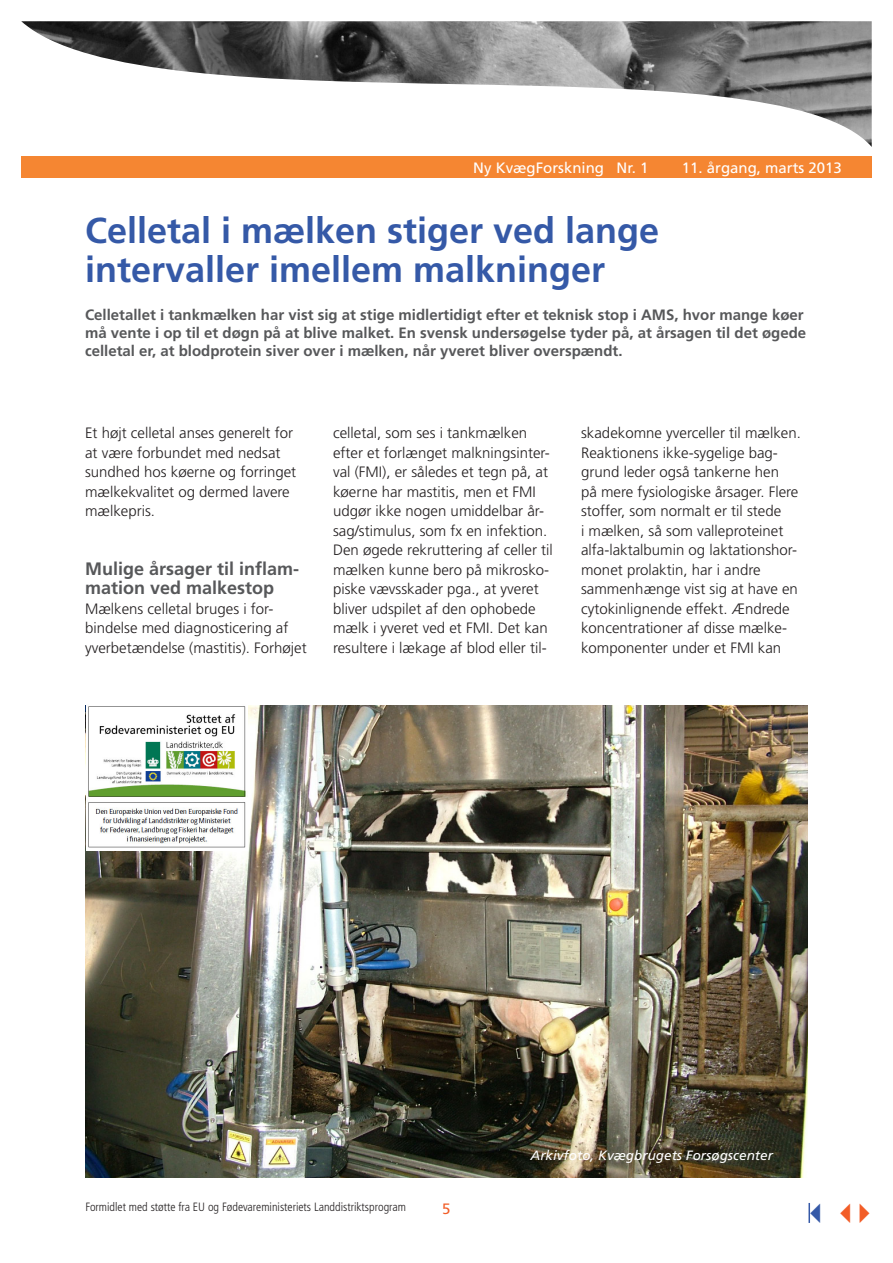
<style>
.page{position:relative;width:893px;height:1263px;background:#fff}
.page>*{position:absolute;margin:0;border:0;box-sizing:border-box;transform-origin:0 0}
.over{font:700 36px/39px "Frutiger";color:#3559a7}
.rubrik{font:700 18px/19.5px "Frutiger";color:#57585a}
.brod{font:300 15px/19.5px "Frutiger";color:#231f20}
.indledning{font:700 15px/18px "Frutiger";color:#57585a}
.t1{font:15px "Frutiger";color:#fff}
.t2{font:15px "Frutiger";color:#f25d27}
.kursiv{font:italic 13.5px "Frutiger";color:#fff}
.t3{font:300 condensed 12px "Frutiger";color:#231f20}
</style>
<div class="page">
<img style="left:21px;top:21px;width:851px;height:126px">
<div style="left:21px;top:157px;width:851px;height:21px;background:#f58632"></div>
<hr style="left:808px;top:1203px;width:2px;height:20px;background:#3559a7">
<img style="left:85px;top:705px;width:723px;height:473px">
<img style="left:87px;top:705px;width:160px;height:145px">
<p class="t1" style="left:473px;top:159px;width:177px">Ny KvægForskning Nr. 1</p>
<p class="t1" style="left:682px;top:159px;width:162px">11. årgang, marts 2013</p>
<p class="over" style="left:85px;top:211px;width:576px">Celletal i mælken stiger ved lange intervaller imellem malkninger</p>
<p class="indledning" style="left:85px;top:306px;width:723px">Celletallet i tankmælken har vist sig at stige midlertidigt efter et teknisk stop i AMS, hvor mange køer må vente i op til et døgn på at blive malket. En svensk undersøgelse tyder på, at årsagen til det øgede celletal er, at blodprotein siver over i mælken, når yveret bliver overspændt.</p>
<p class="brod" style="left:85px;top:423px;width:213px">Et højt celletal anses generelt for at være forbundet med nedsat sundhed hos køerne og forringet mælkekvalitet og dermed lavere mælkepris.</p>
<p class="rubrik" style="left:85px;top:558px;width:216px">Mulige årsager til inflam&shy;mation ved malkestop</p>
<p class="brod" style="left:85px;top:599px;width:223px">Mælkens celletal bruges i for&shy;bindelse med diagnosticering af yverbetændelse (mastitis). Forhøjet</p>
<p class="brod" style="left:333px;top:423px;width:218px">celletal, som ses i tankmælken efter et forlænget malkningsinter&shy;val (FMI), er således et tegn på, at køerne har mastitis, men et FMI udgør ikke nogen umiddelbar år&shy;sag/stimulus, som fx en infektion.</p>
<p class="brod" style="left:333px;top:540px;width:221px">Den øgede rekruttering af celler til mælken kunne bero på mikrosko&shy;piske vævsskader pga., at yveret bliver udspilet af den ophobede mælk i yveret ved et FMI. Det kan resultere i lækage af blod eller til-</p>
<p class="brod" style="left:581px;top:423px;width:221px">skadekomne yverceller til mælken.</p>
<p class="brod" style="left:581px;top:443px;width:219px">Reaktionens ikke-sygelige bag&shy;grund leder også tankerne hen på mere fysiologiske årsager. Flere stoffer, som normalt er til stede<br>i mælken, så som valleproteinet alfa-laktalbumin og laktationshor&shy;monet prolaktin, har i andre sammenhænge vist sig at have en cytokinlignende effekt. Ændrede koncentrationer af disse mælke&shy;komponenter under et FMI kan</p>
<p class="kursiv" style="left:531px;top:1147px;width:244px">Arkivfoto, Kvægbrugets Forsøgscenter</p>
<p class="t3" style="left:86px;top:1200px;width:322px">Formidlet med støtte fra EU og Fødevareministeriets Landdistriktsprogram</p>
<p class="t2" style="left:442px;top:1200px;width:10px">5</p>
</div>
